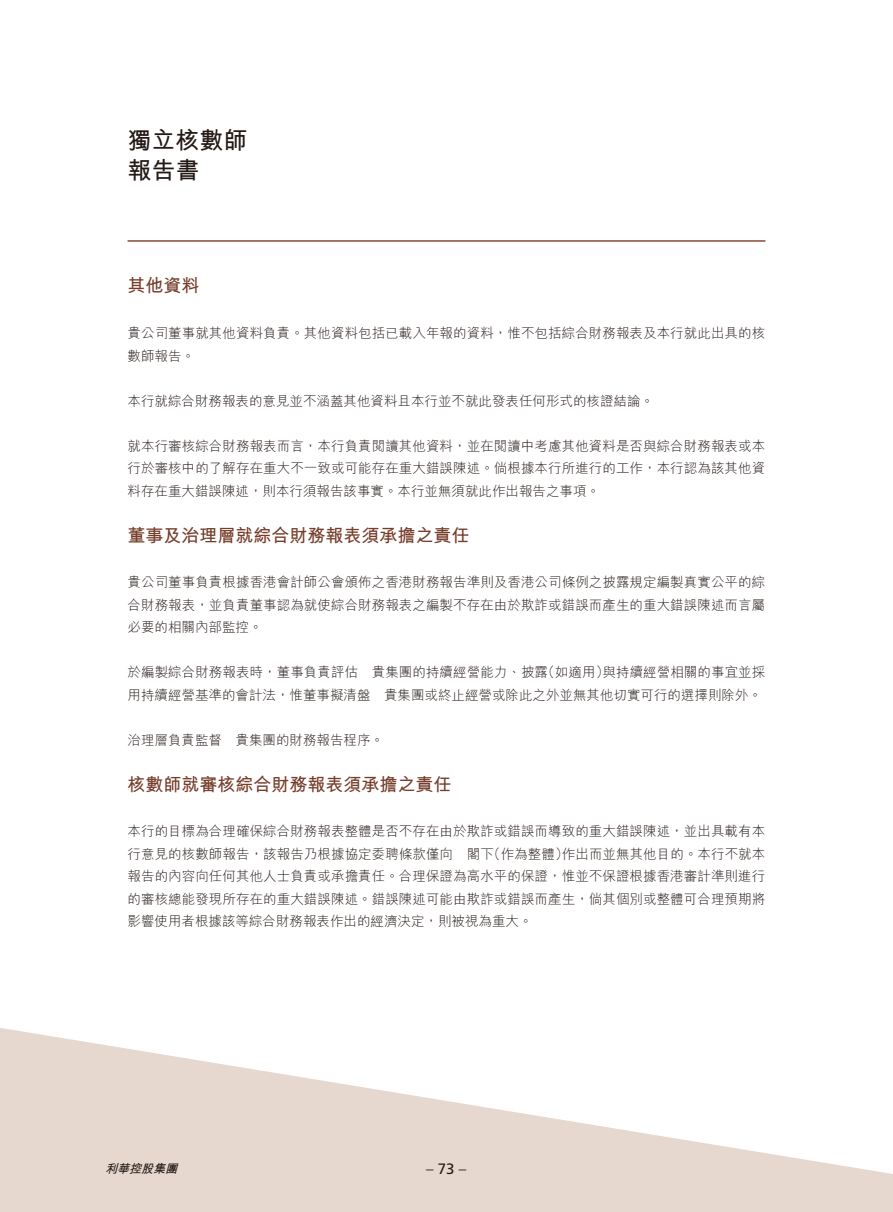
<style>
.page{position:relative;width:893px;height:1212px;background:#fff}
.page>*{position:absolute;margin:0;border:0;box-sizing:border-box;transform-origin:0 0}
.t1{font:700 24px/30px "M Hei HK";color:#231916}
.t2{font:700 18px "M Hei HK";color:#753d2a}
.t3{font:300 15px "Frutiger LT Std";color:#231916}
.t4{font:300 13.5px/22.5px "M Hei HK";letter-spacing:.005em;color:#231916}
.t5{font:italic 700 12px "M Hei HK";color:#231916}
.s1{font-weight:400}
</style>
<div class="page">
<svg style="left:0;top:1028px;width:893px;height:184px;fill:#e6d8ce"></svg>
<hr style="left:128px;top:240px;width:637px;height:2px;background:#884933">
<h1 class="t1" style="left:128px;top:123px;width:121px">獨立核數師報告書</h1>
<h2 class="t2" style="left:128px;top:273px;width:73px">其他資料</h2>
<p class="t4" style="left:128px;top:322px;width:639px">貴公司董事就其他資料負責。其他資料包括已載入年報的資料，惟不包括綜合財務報表及本行就此出具的核數師報告。</p>
<p class="t4" style="left:128px;top:389px;width:528px">本行就綜合財務報表的意見並不涵蓋其他資料且本行並不就此發表任何形式的核證結論。</p>
<p class="t4" style="left:128px;top:434px;width:639px;text-align:justify">就本行審核綜合財務報表而言，本行負責閱讀其他資料，並在閱讀中考慮其他資料是否與綜合財務報表或本行於審核中的了解存在重大不一致或可能存在重大錯誤陳述。倘根據本行所進行的工作，本行認為該其他資料存在重大錯誤陳述，則本行須報告該事實。本行並無須就此作出報告之事項。</p>
<h2 class="t2" style="left:128px;top:522px;width:343px">董事及治理層就綜合財務報表須承擔之責任</h2>
<p class="t4" style="left:128px;top:571px;width:639px;text-align:justify">貴公司董事負責根據香港會計師公會頒佈之香港財務報告準則及香港公司條例之披露規定編製真實公平的綜合財務報表，並負責董事認為就使綜合財務報表之編製不存在由於欺詐或錯誤而產生的重大錯誤陳述而言屬必要的相關內部監控。</p>
<p class="t4" style="left:603px;top:661px;width:164px">與持續經營相關的事宜並採</p>
<p class="t4" style="left:372px;top:661px;width:178px">貴集團的持續經營能力、披露</p>
<p class="t4" style="left:541px;top:661px;width:69px">（如適用）</p>
<p class="t4" style="left:128px;top:661px;width:232px">於編製綜合財務報表時，董事負責評估</p>
<p class="t4" style="left:128px;top:683px;width:244px">用持續經營基準的會計法，惟董事擬清盤</p>
<p class="t4" style="left:236px;top:728px;width:150px">貴集團的財務報告程序。</p>
<p class="t4" style="left:384px;top:683px;width:379px">貴集團或終止經營或除此之外並無其他切實可行的選擇則除外。</p>
<p class="t4" style="left:128px;top:728px;width:96px">治理層負責監督</p>
<h2 class="t2" style="left:128px;top:771px;width:325px">核數師就審核綜合財務報表須承擔之責任</h2>
<p class="t4" style="left:128px;top:820px;width:639px;text-align:right">本行的目標為合理確保綜合財務報表整體是否不存在由於欺詐或錯誤而導致的重大錯誤陳述，並出具載有本作出而並無其他目的。本行不就本</p>
<p class="t4" style="left:128px;top:842px;width:639px">行意見的核數師報告，該報告乃根據協定委聘條款僅向<br>報告的內容向任何其他人士負責或承擔責任。合理保證為高水平的保證，惟並不保證根據香港審計準則進行的審核總能發現所存在的重大錯誤陳述。錯誤陳述可能由欺詐或錯誤而產生，倘其個別或整體可合理預期將影響使用者根據該等綜合財務報表作出的經濟決定，則被視為重大。</p>
<p class="t4" style="left:487px;top:842px;width:83px">（作為整體）</p>
<p class="t4" style="left:467px;top:842px;width:29px">閣下</p>
<p class="t5" style="left:105px;top:1160px;width:78px">利華控股集團</p>
<p class="t3" style="left:426px;top:1161px;width:42px">–<span class="s1">73</span>–</p>
</div>
